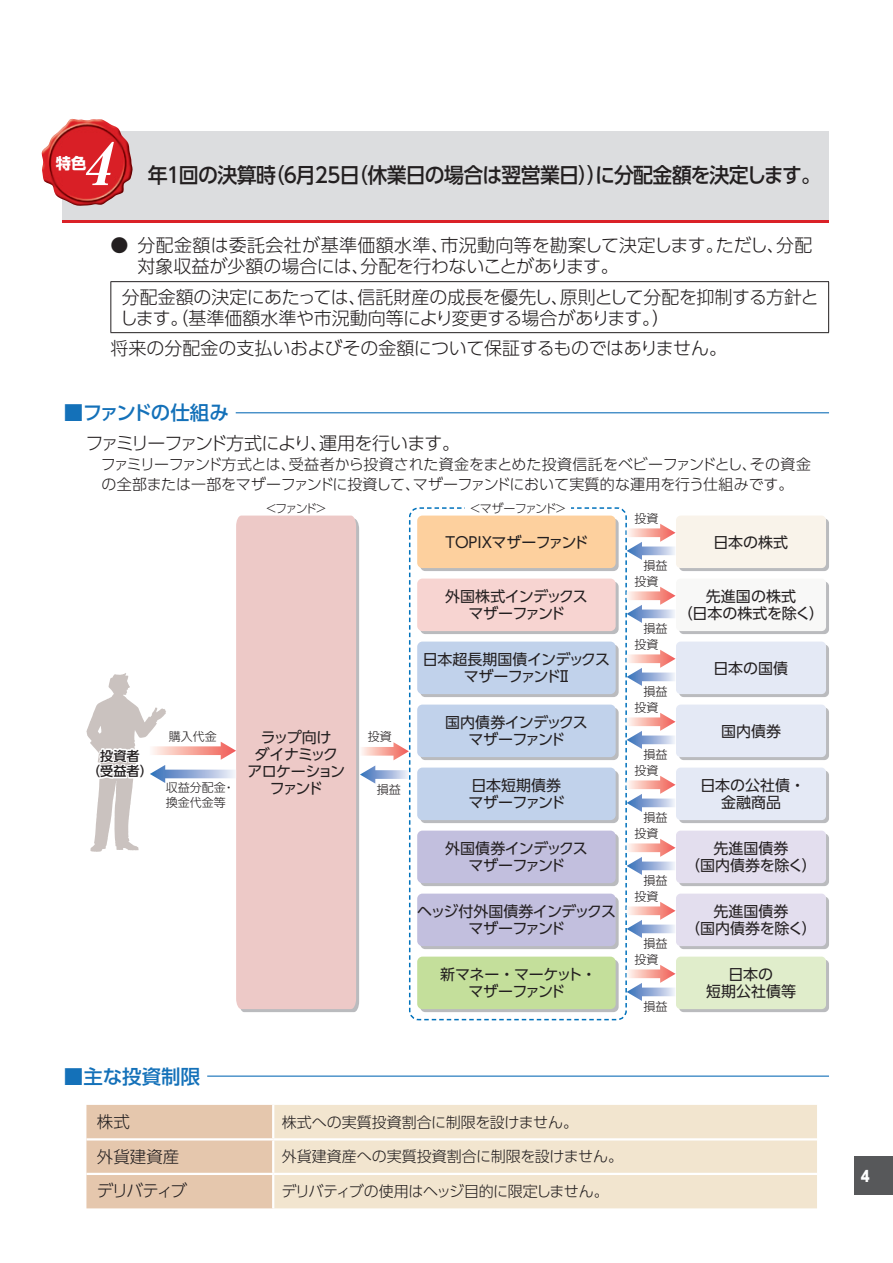
<style>
.page{position:relative;width:893px;height:1263px;background:#fff}
.page>*{position:absolute;margin:0;border:0;box-sizing:border-box;transform-origin:0 0}
.t1{font:italic 58.5px "Midashi Min Pr 5 MA31";color:#fff;scale:1.04 1}
.t2{font:500 21px "UD Shin Go Pro";letter-spacing:-.045em;color:#231f20;scale:.95 1}
.t3{font:500 19.5px "UD Shin Go Pro";letter-spacing:-.06em;color:#1471b9}
.t4{font:500 19.5px "UD Shin Go Pro";letter-spacing:-.005em;color:#1471b9}
.t5{font:300 18px/21px "UD Shin Go Pro";letter-spacing:-.01em;color:#231f20}
.t6{font:300 18px "UD Shin Go Pro";letter-spacing:-.075em;color:#231f20}
.t7{font:300 16.5px "UD Shin Go Pro";letter-spacing:-.015em;color:#231f20}
.t8{font:700 15.3px "UD Shin Go Pro";color:#fff}
.t9{font:300 15px/19.5px "UD Shin Go Pro";letter-spacing:-.01em;color:#231f20}
.t10{font:15px/17.2px "UD Shin Go Pro";letter-spacing:-.05em;color:#231f20;text-align:center}
.t11{font:15px/17.2px "UD Shin Go Pro";color:#231f20;text-align:center}
.t12{font:15px/17.2px "UD Shin Go Pro";letter-spacing:-.02em;color:#231f20;text-align:center}
.t13{font:300 15px "UD Shin Go Pro";letter-spacing:-.035em;color:#231f20}
.t14{font:15px/17.2px "UD Shin Go Pro";letter-spacing:-.085em;color:#231f20;text-align:center}
.t15{font:15px/17.2px "UD Shin Go Pro";letter-spacing:-.045em;color:#231f20;text-align:center}
.t16{font:15px "UD Shin Go Pro";letter-spacing:-.18em;color:#231f20}
.t17{font:800 15px "UD Shin Go Pro";color:#fff;scale:.9 1}
.t18{font:500 13.2px/15.8px "UD Shin Go Pro";color:#231f20;text-align:center}
.t19{font:300 12px/15.8px "UD Shin Go Pro";color:#231f20}
.t20{font:300 12px "UD Shin Go Pro";letter-spacing:-.1em;color:#231f20}
</style>
<div class="page">
<div style="left:855px;top:1157px;width:38px;height:38px;background:#57585a"></div>
<div style="left:63px;top:131px;width:766px;height:92px;background:#dcdddf"></div>
<hr style="left:63px;top:220px;width:766px;height:3px;background:#da2128">
<img style="left:41px;top:119px;width:92px;height:87px">
<hr style="left:110px;top:281px;width:719px;height:1px;background:#231f20">
<hr style="left:110px;top:282px;width:1px;height:50px;background:#231f20">
<hr style="left:828px;top:282px;width:1px;height:50px;background:#231f20">
<hr style="left:110px;top:332px;width:719px;height:1px;background:#231f20">
<hr style="left:236px;top:412px;width:593px;height:1px;background:#1471b9">
<div style="left:240px;top:520px;width:119px;height:492px;background:#babbbe"></div>
<div style="left:236px;top:515px;width:120px;height:494px;background:#edc9c7"></div>
<div style="left:679px;top:518px;width:150px;height:53px;background:#babbbe;border-radius:5px"></div>
<div style="left:676px;top:515px;width:150px;height:53px;background:#f9f3ea;border-radius:5px"></div>
<div style="left:679px;top:581px;width:150px;height:53px;background:#babbbe;border-radius:5px"></div>
<div style="left:676px;top:578px;width:150px;height:53px;background:#f8f8f7;border-radius:5px"></div>
<div style="left:679px;top:644px;width:150px;height:53px;background:#babbbe;border-radius:5px"></div>
<div style="left:676px;top:641px;width:150px;height:53px;background:#e4e9f5;border-radius:5px"></div>
<div style="left:679px;top:707px;width:150px;height:53px;background:#babbbe;border-radius:5px"></div>
<div style="left:676px;top:704px;width:150px;height:53px;background:#e4e9f5;border-radius:5px"></div>
<div style="left:679px;top:834px;width:150px;height:52px;background:#babbbe;border-radius:5px"></div>
<div style="left:676px;top:831px;width:150px;height:52px;background:#e3deee;border-radius:5px"></div>
<div style="left:679px;top:897px;width:150px;height:52px;background:#babbbe;border-radius:5px"></div>
<div style="left:676px;top:894px;width:150px;height:52px;background:#e3deee;border-radius:5px"></div>
<div style="left:679px;top:960px;width:150px;height:52px;background:#babbbe;border-radius:5px"></div>
<div style="left:676px;top:957px;width:150px;height:52px;background:#e0edcb;border-radius:5px"></div>
<div style="left:420px;top:518px;width:199px;height:53px;background:#babbbe;border-radius:5px"></div>
<div style="left:417px;top:515px;width:199px;height:53px;background:#fdd09e;border-radius:5px"></div>
<div style="left:420px;top:581px;width:199px;height:53px;background:#babbbe;border-radius:5px"></div>
<div style="left:417px;top:578px;width:199px;height:53px;background:#f7d4d1;border-radius:5px"></div>
<div style="left:420px;top:644px;width:199px;height:53px;background:#babbbe;border-radius:5px"></div>
<div style="left:417px;top:641px;width:199px;height:53px;background:#c1d2eb;border-radius:5px"></div>
<div style="left:420px;top:707px;width:199px;height:53px;background:#babbbe;border-radius:5px"></div>
<div style="left:417px;top:704px;width:199px;height:53px;background:#c1d2eb;border-radius:5px"></div>
<div style="left:679px;top:770px;width:150px;height:53px;background:#babbbe;border-radius:5px"></div>
<div style="left:676px;top:767px;width:150px;height:53px;background:#e4e9f5;border-radius:5px"></div>
<div style="left:420px;top:771px;width:199px;height:52px;background:#babbbe;border-radius:5px"></div>
<div style="left:417px;top:768px;width:199px;height:52px;background:#c1d2eb;border-radius:5px"></div>
<div style="left:420px;top:834px;width:199px;height:52px;background:#babbbe;border-radius:5px"></div>
<div style="left:417px;top:831px;width:199px;height:52px;background:#c2bfde;border-radius:5px"></div>
<div style="left:420px;top:897px;width:199px;height:52px;background:#babbbe;border-radius:5px"></div>
<div style="left:417px;top:894px;width:199px;height:52px;background:#c2bfde;border-radius:5px"></div>
<div style="left:420px;top:960px;width:199px;height:52px;background:#babbbe;border-radius:5px"></div>
<div style="left:417px;top:957px;width:199px;height:52px;background:#c4df9b;border-radius:5px"></div>
<div style="left:409px;top:507px;width:218px;height:513px;border:2px dashed #0072bc;border-radius:9px"></div>
<div style="left:465px;top:502px;width:105px;height:12px;background:#fff"></div>
<svg style="left:86px;top:673px;width:150px;height:179px"></svg>
<svg style="left:360px;top:742px;width:49px;height:42px"></svg>
<svg style="left:627px;top:524px;width:48px;height:36px"></svg>
<svg style="left:627px;top:587px;width:48px;height:36px"></svg>
<svg style="left:627px;top:650px;width:48px;height:36px"></svg>
<svg style="left:627px;top:713px;width:48px;height:36px"></svg>
<svg style="left:627px;top:776px;width:48px;height:36px"></svg>
<svg style="left:627px;top:839px;width:48px;height:36px"></svg>
<svg style="left:627px;top:902px;width:48px;height:36px"></svg>
<svg style="left:627px;top:965px;width:48px;height:36px"></svg>
<hr style="left:207px;top:1075px;width:622px;height:2px;background:#1471b9">
<div style="left:86px;top:1105px;width:186px;height:103px;background:#e5c7ad"></div>
<div style="left:274px;top:1105px;width:543px;height:103px;background:#f2e5cf"></div>
<hr style="left:86px;top:1138px;width:187px;height:2px;background:#fff">
<hr style="left:273px;top:1138px;width:544px;height:2px;background:#fff">
<hr style="left:86px;top:1173px;width:187px;height:2px;background:#fff">
<hr style="left:273px;top:1173px;width:544px;height:2px;background:#fff">
<h1 class="t1" style="left:80px;top:118px;width:49px">4</h1>
<p class="t8" style="left:56px;top:150px;width:32px">特色</p>
<p class="t2" style="left:148px;top:158px;width:710px">年１回の決算時（６月25日（休業日の場合は翌営業日））に分配金額を決定します。</p>
<p class="t5" style="left:137px;top:234px;width:676px;text-indent:-27px">● 分配金額は委託会社が基準価額水準、市況動向等を勘案して決定します。ただし、分配対象収益が少額の場合には、分配を行わないことがあります。</p>
<p class="t5" style="left:120px;top:285px;width:701px">分配金額の決定にあたっては、信託財産の成長を優先し、原則として分配を抑制する方針とします。（基準価額水準や市況動向等により変更する場合があります。）</p>
<p class="t5" style="left:110px;top:337px;width:618px">将来の分配金の支払いおよびその金額について保証するものではありません。</p>
<p class="t3" style="left:64px;top:397px;width:166px">■ファンドの仕組み</p>
<p class="t6" style="left:86px;top:429px;width:376px">ファミリーファンド方式により、運用を行います。</p>
<p class="t9" style="left:101px;top:454px;width:712px">ファミリーファンド方式とは、受益者から投資された資金をまとめた投資信託をベビーファンドとし、その資金の全部または一部をマザーファンドに投資して、マザーファンドにおいて実質的な運用を行う仕組みです。</p>
<p class="t18" style="left:87px;top:747px;width:67px">投資者<br>（受益者）</p>
<p class="t19" style="left:169px;top:728px;width:49px">購入代金</p>
<p class="t19" style="left:166px;top:780px;width:70px;line-height:14.9px">収益分配金・換金代金等</p>
<p class="t19" style="left:265px;top:500px;width:64px">＜ファンド＞</p>
<p class="t20" style="left:469px;top:498px;width:99px">＜マザーファンド＞</p>
<p class="t19" style="left:635px;top:510px;width:25px">投資</p>
<p class="t19" style="left:635px;top:557px;width:34px;text-indent:9px">損益投資</p>
<p class="t19" style="left:635px;top:620px;width:34px;text-indent:9px">損益投資</p>
<p class="t19" style="left:644px;top:683px;width:25px">損益</p>
<p class="t16" style="left:443px;top:530px;width:147px">ＴＯＰＩＸマザーファンド</p>
<p class="t12" style="left:713px;top:533px;width:76px">日本の株式</p>
<p class="t10" style="left:445px;top:587px;width:144px">外国株式インデックスマザーファンド</p>
<p class="t15" style="left:423px;top:650px;width:189px">日本超長期国債インデックスマザーファンドⅡ</p>
<p class="t10" style="left:445px;top:713px;width:144px">国内債券インデックスマザーファンド</p>
<p class="t11" style="left:678px;top:587px;width:148px">先進国の株式<br>（日本の株式を除く）</p>
<p class="t12" style="left:713px;top:659px;width:76px">日本の国債</p>
<p class="t19" style="left:635px;top:699px;width:25px">投資</p>
<p class="t19" style="left:644px;top:746px;width:25px">損益</p>
<p class="t12" style="left:721px;top:722px;width:62px">国内債券</p>
<p class="t14" style="left:247px;top:728px;width:99px">ラップ向け<br>ダイナミックアロケーションファンド</p>
<p class="t19" style="left:368px;top:728px;width:25px">投資</p>
<p class="t19" style="left:635px;top:762px;width:25px">投資</p>
<p class="t19" style="left:644px;top:809px;width:25px">損益</p>
<p class="t12" style="left:468px;top:776px;width:98px;text-align:left">日本短期債券マザーファンド</p>
<p class="t11" style="left:700px;top:776px;width:106px">日本の公社債・金融商品</p>
<p class="t19" style="left:377px;top:781px;width:25px">損益</p>
<p class="t10" style="left:445px;top:839px;width:144px">外国債券インデックスマザーファンド</p>
<p class="t10" style="left:417px;top:902px;width:200px">ヘッジ付外国債券インデックスマザーファンド</p>
<p class="t12" style="left:440px;top:965px;width:158px">新マネー・マーケット・マザーファンド</p>
<p class="t19" style="left:635px;top:825px;width:25px">投資</p>
<p class="t19" style="left:644px;top:872px;width:25px">損益</p>
<p class="t19" style="left:635px;top:888px;width:25px">投資</p>
<p class="t19" style="left:635px;top:935px;width:34px;text-indent:9px">損益投資</p>
<p class="t19" style="left:644px;top:998px;width:25px">損益</p>
<p class="t11" style="left:685px;top:839px;width:133px">先進国債券<br>（国内債券を除く）</p>
<p class="t11" style="left:685px;top:902px;width:133px">先進国債券<br>（国内債券を除く）</p>
<p class="t11" style="left:706px;top:965px;width:92px">日本の<br>短期公社債等</p>
<p class="t4" style="left:64px;top:1060px;width:138px">■主な投資制限</p>
<p class="t7" style="left:97px;top:1109px;width:34px">株式</p>
<p class="t9" style="left:282px;top:1112px;width:298px">株式への実質投資割合に制限を設けません。</p>
<p class="t7" style="left:97px;top:1143px;width:84px">外貨建資産</p>
<p class="t9" style="left:282px;top:1146px;width:343px">外貨建資産への実質投資割合に制限を設けません。</p>
<p class="t7" style="left:97px;top:1178px;width:92px">デリバティブ</p>
<p class="t13" style="left:282px;top:1179px;width:329px">デリバティブの使用はヘッジ目的に限定しません。</p>
<p class="t17" style="left:861px;top:1163px;width:11px">4</p>
</div>
